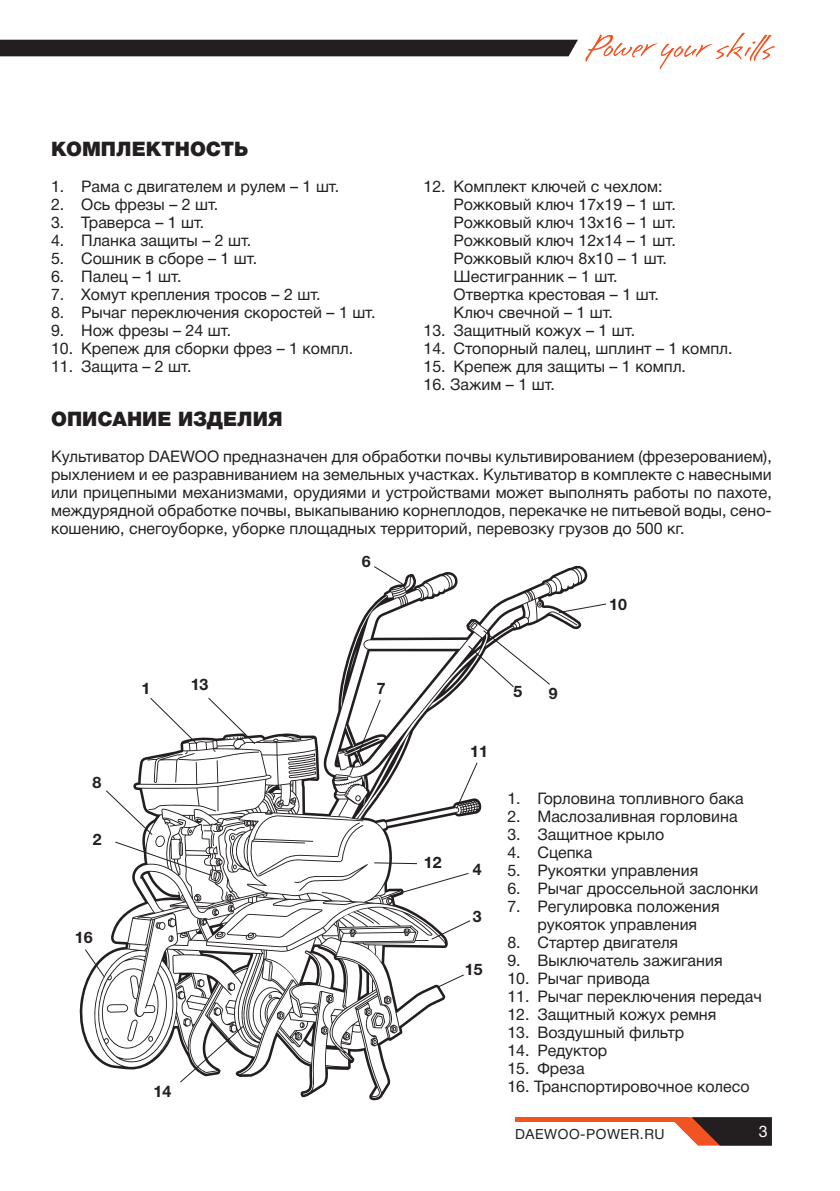
<style>
.page{position:relative;width:840px;height:1191px;background:#fff}
.page>*{position:absolute;margin:0;border:0;box-sizing:border-box;transform-origin:0 0}
.t1{font:900 20px "Helvetica Neue Cyr";color:#231f20}
.t2{font:16px/18px "Helvetica Neue Cyr";color:#231f20;text-align:justify}
.t3{font:16px "Helvetica 7 Bold";color:#231f20}
.t4{font:16px "Helvetica Neue Cyr";color:#fff}
.t5{font:14px "Helvetica 5 Normal";letter-spacing:.04em;color:#231f20}
</style>
<div class="page">
<svg style="left:674px;top:1117px;width:97px;height:28px;background:#654137"></svg>
<div style="left:0;top:40px;width:577px;height:16px;background:#231f20"></div>
<svg style="left:585px;top:33px;width:189px;height:36px"></svg>
<div style="left:514px;top:1117px;width:174px;height:5px;background:#f15322"></div>
<svg style="left:80px;top:566px;width:507px;height:534px"></svg>
<svg style="left:194px;top:893px;width:7px;height:8px"></svg>
<svg style="left:225px;top:891px;width:2px;height:9px"></svg>
<svg style="left:107px;top:1004px;width:21px;height:8px"></svg>
<svg style="left:127px;top:1019px;width:10px;height:22px"></svg>
<svg style="left:197px;top:979px;width:7px;height:8px"></svg>
<svg style="left:249px;top:813px;width:118px;height:78px"></svg>
<svg style="left:206px;top:908px;width:116px;height:38px"></svg>
<svg style="left:430px;top:919px;width:41px;height:21px"></svg>
<svg style="left:387px;top:872px;width:82px;height:25px"></svg>
<svg style="left:338px;top:698px;width:43px;height:78px"></svg>
<svg style="left:373px;top:566px;width:34px;height:21px"></svg>
<svg style="left:179px;top:1007px;width:65px;height:76px"></svg>
<svg style="left:373px;top:862px;width:44px;height:2px"></svg>
<svg style="left:105px;top:789px;width:115px;height:87px"></svg>
<svg style="left:455px;top:761px;width:23px;height:48px"></svg>
<svg style="left:467px;top:622px;width:83px;height:66px"></svg>
<svg style="left:557px;top:603px;width:49px;height:10px"></svg>
<svg style="left:84px;top:948px;width:22px;height:30px"></svg>
<svg style="left:149px;top:697px;width:110px;height:63px"></svg>
<svg style="left:436px;top:973px;width:28px;height:15px"></svg>
<p class="t1" style="left:51px;top:138px;width:198px">КОМПЛЕКТНОСТЬ</p>
<p class="t2" style="left:51px;top:178px;width:289px">1. Рама с двигателем и рулем – 1 шт.</p>
<p class="t2" style="left:51px;top:196px;width:169px">2. Ось фрезы – 2 шт.</p>
<p class="t2" style="left:51px;top:214px;width:155px">3. Траверса – 1 шт.</p>
<p class="t2" style="left:51px;top:232px;width:202px">4. Планка защиты – 2 шт.</p>
<p class="t2" style="left:51px;top:250px;width:207px">5. Сошник в сборе – 1 шт.</p>
<p class="t2" style="left:51px;top:268px;width:132px">6. Палец – 1 шт.</p>
<p class="t2" style="left:51px;top:286px;width:271px">7. Хомут крепления тросов – 2 шт.</p>
<p class="t2" style="left:51px;top:304px;width:326px">8. Рычаг переключения скоростей – 1 шт.</p>
<p class="t2" style="left:51px;top:322px;width:181px">9. Нож фрезы – 24 шт.</p>
<p class="t2" style="left:51px;top:340px;width:303px">10. Крепеж для сборки фрез – 1 компл.</p>
<p class="t2" style="left:51px;top:358px;width:142px">11. Защита – 2 шт.</p>
<p class="t2" style="left:453px;top:178px;width:224px;text-align:left;text-indent:-30px">12. Комплект ключей с чехлом:<br>Рожковый ключ 17x19 – 1 шт.<br>Рожковый ключ 13x16 – 1 шт.<br>Рожковый ключ 12x14 – 1 шт.<br>Рожковый ключ 8x10 – 1 шт.<br>Шестигранник – 1 шт.<br>Отвертка крестовая – 1 шт.<br>Ключ свечной – 1 шт.</p>
<p class="t2" style="left:423px;top:322px;width:213px">13. Защитный кожух – 1 шт.</p>
<p class="t2" style="left:423px;top:340px;width:310px">14. Стопорный палец, шплинт – 1 компл.</p>
<p class="t2" style="left:423px;top:358px;width:264px">15. Крепеж для защиты – 1 компл.</p>
<p class="t2" style="left:423px;top:376px;width:133px">16. Зажим – 1 шт.</p>
<p class="t1" style="left:51px;top:408px;width:233px">ОПИСАНИЕ ИЗДЕЛИЯ</p>
<p class="t2" style="left:51px;top:448px;width:722px">Культиватор DAEWOO предназначен для обработки почвы культивированием (фрезерованием), рыхлением и ее разравниванием на земельных участках. Культиватор в комплекте с навесными или прицепными механизмами, орудиями и устройствами может выполнять работы по пахоте, междурядной обработке почвы, выкапыванию корнеплодов, перекачке не питьевой воды, сено&shy;кошению, снегоуборке, уборке площадных территорий, перевозку грузов до 500 кг.</p>
<p class="t3" style="left:92px;top:773px;width:10px">8</p>
<p class="t3" style="left:93px;top:830px;width:10px">2</p>
<p class="t3" style="left:75px;top:928px;width:19px">16</p>
<p class="t3" style="left:141px;top:679px;width:10px">1</p>
<p class="t3" style="left:190px;top:675px;width:19px">13</p>
<p class="t3" style="left:153px;top:1082px;width:19px">14</p>
<p class="t3" style="left:361px;top:552px;width:10px">6</p>
<p class="t3" style="left:376px;top:679px;width:10px">7</p>
<p class="t3" style="left:548px;top:684px;width:10px">9</p>
<p class="t3" style="left:513px;top:683px;width:10px">5</p>
<p class="t3" style="left:470px;top:742px;width:19px">11</p>
<p class="t3" style="left:609px;top:595px;width:19px">10</p>
<p class="t3" style="left:423px;top:854px;width:19px">12</p>
<p class="t3" style="left:472px;top:861px;width:10px">4</p>
<p class="t3" style="left:472px;top:907px;width:10px">3</p>
<p class="t3" style="left:464px;top:960px;width:19px">15</p>
<p class="t2" style="left:507px;top:790px;width:238px">1. Горловина топливного бака</p>
<p class="t2" style="left:507px;top:808px;width:232px">2. Маслозаливная горловина</p>
<p class="t2" style="left:507px;top:826px;width:158px">3. Защитное крыло</p>
<p class="t2" style="left:507px;top:844px;width:87px">4. Сцепка</p>
<p class="t2" style="left:507px;top:862px;width:192px">5. Рукоятки управления</p>
<p class="t2" style="left:507px;top:880px;width:252px">6. Рычаг дроссельной заслонки</p>
<p class="t2" style="left:507px;top:898px;width:214px;text-align:center">7. Регулировка положения рукояток управления</p>
<p class="t2" style="left:507px;top:934px;width:172px">8. Стартер двигателя</p>
<p class="t2" style="left:507px;top:952px;width:217px">9. Выключатель зажигания</p>
<p class="t2" style="left:507px;top:970px;width:144px">10. Рычаг привода</p>
<p class="t2" style="left:507px;top:988px;width:256px">11. Рычаг переключения передач</p>
<p class="t2" style="left:507px;top:1006px;width:210px">12. Защитный кожух ремня</p>
<p class="t2" style="left:507px;top:1024px;width:178px">13. Воздушный фильтр</p>
<p class="t2" style="left:507px;top:1042px;width:101px">14. Редуктор</p>
<p class="t2" style="left:507px;top:1060px;width:79px">15. Фреза</p>
<p class="t2" style="left:507px;top:1078px;width:243px">16. Транспортировочное колесо</p>
<p class="t5" style="left:514px;top:1126px;width:151px">DAEWOO-POWER.RU</p>
<p class="t4" style="left:758px;top:1122px;width:10px">3</p>
</div>
